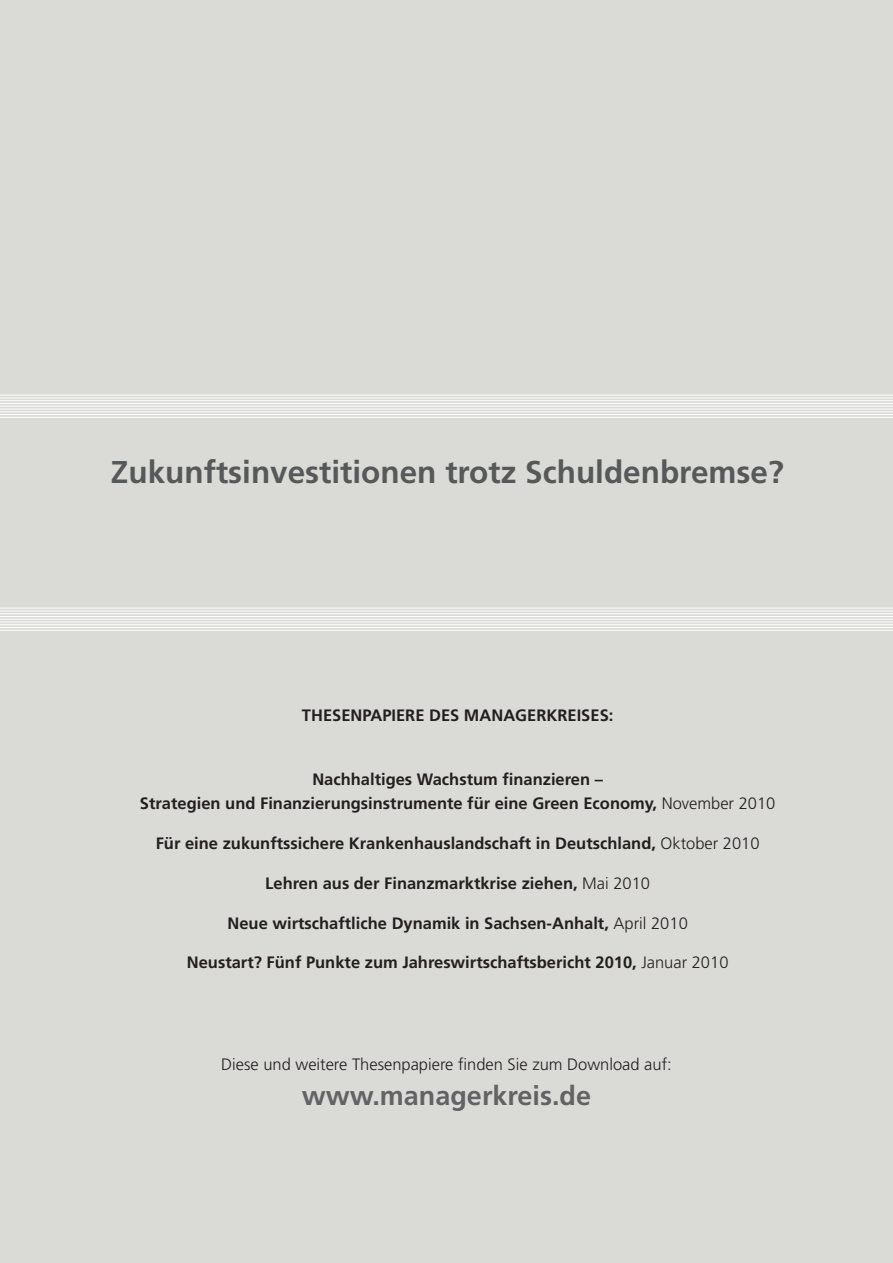
<style>
.page{position:relative;width:893px;height:1263px;background:#dadad6}
.page>*{position:absolute;margin:0;border:0;box-sizing:border-box;transform-origin:0 0}
.t1{font:700 31.5px "Frutiger";color:#57585a}
.t2{font:700 27px "Frutiger";color:#636366}
.t3{font:700 16.5px/24.8px "Frutiger";color:#231f20;text-align:center}
.t4{font:300 16.5px "Frutiger";color:#231f20}
.s1{font-weight:300}
</style>
<div class="page">
<hr style="left:0;top:417px;width:893px;height:1px;background:#fff">
<hr style="left:0;top:414px;width:893px;height:1px;background:#fff">
<hr style="left:0;top:411px;width:893px;height:1px;background:#fff">
<hr style="left:0;top:409px;width:893px;height:1px;background:#fff">
<hr style="left:0;top:406px;width:893px;height:1px;background:#fff">
<hr style="left:0;top:403px;width:893px;height:1px;background:#fff">
<hr style="left:0;top:400px;width:893px;height:1px;background:#fff">
<hr style="left:0;top:398px;width:893px;height:1px;background:#fff">
<hr style="left:0;top:395px;width:893px;height:1px;background:#fff">
<hr style="left:0;top:630px;width:893px;height:1px;background:#fff">
<hr style="left:0;top:627px;width:893px;height:1px;background:#fff">
<hr style="left:0;top:624px;width:893px;height:1px;background:#fff">
<hr style="left:0;top:622px;width:893px;height:1px;background:#fff">
<hr style="left:0;top:619px;width:893px;height:1px;background:#fff">
<hr style="left:0;top:616px;width:893px;height:1px;background:#fff">
<hr style="left:0;top:613px;width:893px;height:1px;background:#fff">
<hr style="left:0;top:611px;width:893px;height:1px;background:#fff">
<hr style="left:0;top:608px;width:893px;height:1px;background:#fff">
<h1 class="t1" style="left:111px;top:459px;width:674px">Zukunftsinvestitionen trotz Schuldenbremse?</h1>
<p class="t3" style="left:302px;top:704px;width:313px">THESENPAPIERE DES MANAGERKREISES:</p>
<p class="t3" style="left:140px;top:768px;width:637px">Nachhaltiges Wachstum finanzieren –<br>Strategien und Finanzierungsinstrumente für eine Green Economy, <span class="s1">November 2010</span></p>
<p class="t3" style="left:156px;top:832px;width:605px">Für eine zukunftssichere Krankenhauslandschaft in Deutschland, <span class="s1">Oktober 2010</span></p>
<p class="t3" style="left:265px;top:872px;width:386px">Lehren aus der Finanzmarktkrise ziehen, <span class="s1">Mai 2010</span></p>
<p class="t3" style="left:228px;top:912px;width:462px">Neue wirtschaftliche Dynamik in Sachsen-Anhalt, <span class="s1">April 2010</span></p>
<p class="t3" style="left:187px;top:952px;width:543px">Neustart? Fünf Punkte zum Jahreswirtschaftsbericht 2010, <span class="s1">Januar 2010</span></p>
<p class="t4" style="left:221px;top:1057px;width:452px">Diese und weitere Thesenpapiere finden Sie zum Download auf:</p>
<h2 class="t2" style="left:302px;top:1085px;width:291px">www.managerkreis.de</h2>
</div>
